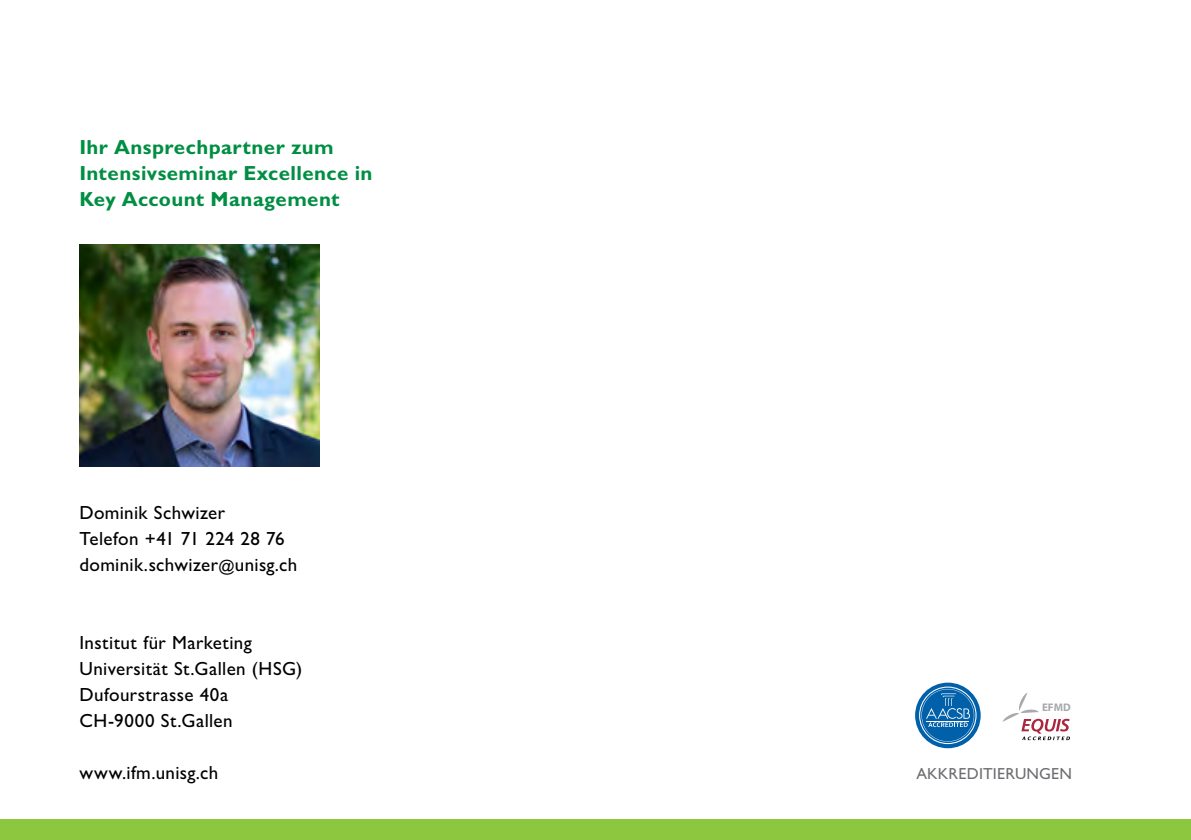
<style>
.page{position:relative;width:1191px;height:840px;background:#fff}
.page>*{position:absolute;margin:0;border:0;box-sizing:border-box;transform-origin:0 0}
.t1{font:700 20.4px/26px "Gill Sans MT Pro";letter-spacing:.015em;color:#008e43}
.t2{font:500 19px/26px "Gill Sans MT Pro";letter-spacing:.02em;color:#000}
.t3{font:500 16px "Gill Sans MT Pro";letter-spacing:.01em;color:#6d6e71}
.t4{font:700 11px "Myriad";color:#a7a9ac}
.s1{font-size:16px}
</style>
<div class="page">
<div style="left:0;top:818px;width:1191px;height:21px;background:#8dc63f"></div>
<svg style="left:1002px;top:693px;width:68px;height:46px"></svg>
<svg style="left:915px;top:682px;width:65px;height:65px"></svg>
<svg style="left:919px;top:686px;width:57px;height:57px;background:#3b84bc"></svg>
<img style="left:79px;top:244px;width:240px;height:222px">
<p class="t1" style="left:79px;top:134px;width:295px">Ihr Ansprechpartner zum<br>Intensivseminar Excellence in<br>Key Account Management</p>
<p class="t2" style="left:79px;top:499px;width:219px">Dominik Schwizer<br>Telefon +41 71 224 28 76 dominik.schwizer<span class="s1">@</span>unisg.ch</p>
<p class="t2" style="left:79px;top:629px;width:224px">Institut für Marketing<br>Universität St.Gallen (HSG)<br>Dufourstrasse 40a<br>CH-9000 St.Gallen</p>
<p class="t2" style="left:79px;top:759px;width:140px">www.ifm.unisg.ch</p>
<p class="t3" style="left:916px;top:763px;width:157px">AKKREDITIERUNGEN</p>
<p class="t4" style="left:1042px;top:701px;width:30px">EFMD</p>
</div>
